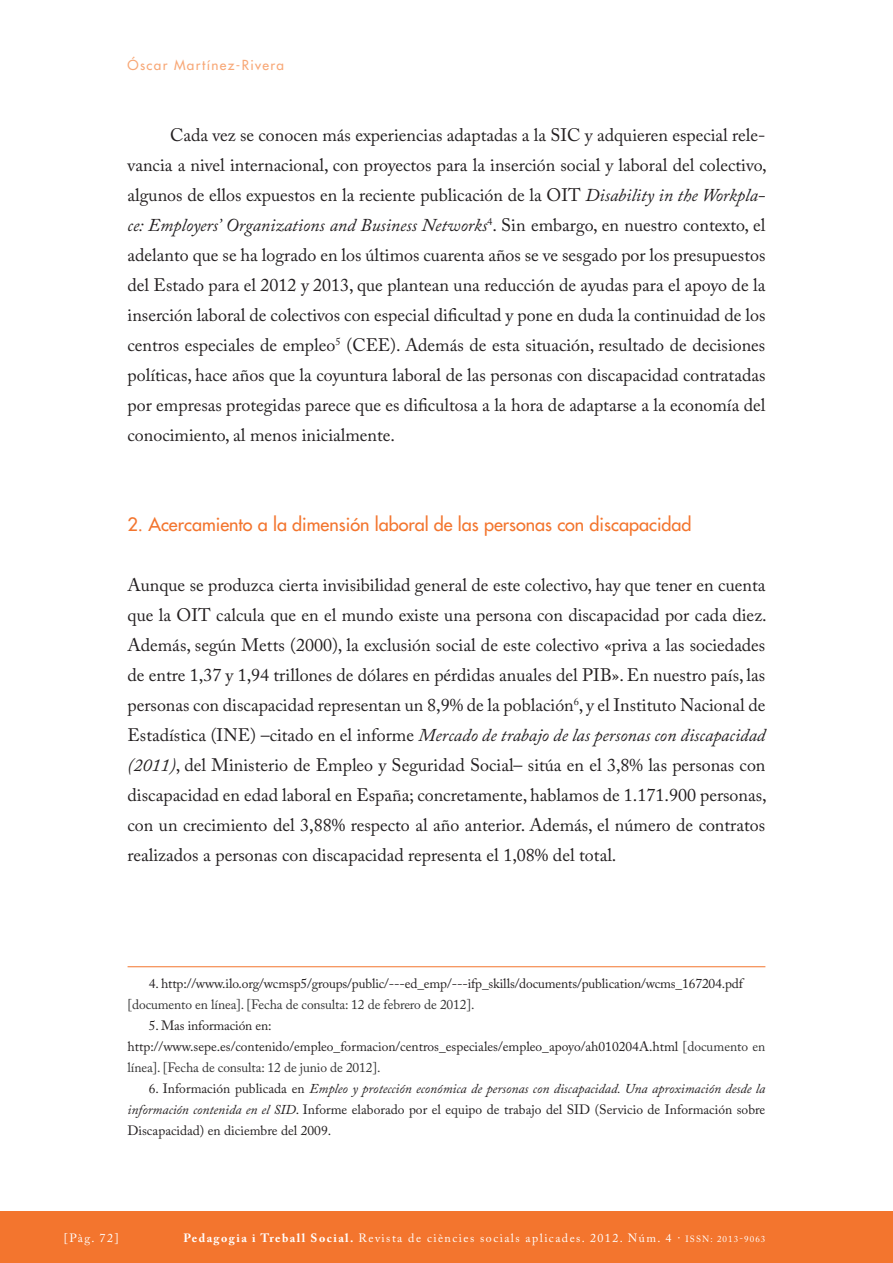
<style>
.page{position:relative;width:893px;height:1263px;background:#fff}
.page>*{position:absolute;margin:0;border:0;box-sizing:border-box;transform-origin:0 0}
.TEXT_COMU{font:18px/30px "Adobe Caslon Pro";color:#231f20;text-align:justify}
.INTERTITOLS{font:18px "Futura";color:#f3752e}
.NOTES_PEU_PAGINA{font:13.5px/21px "Adobe Caslon Pro";letter-spacing:-.01em;color:#231f20}
.CAPÇALERA_ESQUERRA{font:13.5px "Futura";letter-spacing:.1em;color:#f8a877}
.t1{font:12px "Adobe Caslon Pro";letter-spacing:.12em;color:#fff}
.s1{font-style:italic}
.s2{color:#333}
.s3{font-weight:700}
.s4{font-size:9px}
</style>
<div class="page">
<div style="left:0;top:1212px;width:893px;height:51px;background:#f3752e"></div>
<hr style="left:128px;top:966px;width:637px;height:1px;background:#f3752e">
<p class="CAPÇALERA_ESQUERRA" style="left:128px;top:57px;width:158px">Óscar Martínez-Rivera</p>
<p class="TEXT_COMU" style="left:128px;top:120px;width:641px;text-indent:43px">Cada vez se conocen más experiencias adaptadas a la SIC y adquieren especial rele&shy;vancia a nivel internacional, con proyectos para la inserción social y laboral del colectivo, algunos de ellos expuestos en la reciente publicación de la OIT <span class="s1">Disability in the Workpla&shy;ce: Employers’ Organizations and Business Networks</span><sup>4</sup>. Sin embargo, en nuestro contexto, el adelanto que se ha logrado en los últimos cuarenta años se ve sesgado por los presupuestos del Estado para el 2012 y 2013, que plantean una reducción de ayudas para el apoyo de la inserción laboral de colectivos con especial dificultad y pone en duda la continuidad de los centros especiales de empleo<sup>5</sup> (CEE). Además de esta situación, resultado de decisiones políticas, hace años que la coyuntura laboral de las personas con discapacidad contratadas por empresas protegidas parece que es dificultosa a la hora de adaptarse a la economía del conocimiento, al menos inicialmente.</p>
<p class="INTERTITOLS" style="left:128px;top:513px;width:565px">2. Acercamiento a la dimensión laboral de las personas con discapacidad</p>
<p class="TEXT_COMU" style="left:128px;top:570px;width:641px">Aunque se produzca cierta invisibilidad general de este colectivo, hay que tener en cuenta que la OIT calcula que en el mundo existe una persona con discapacidad por cada diez.<br>Además, según Metts (2000), la exclusión social de este colectivo «priva a las sociedades de entre 1,37 y 1,94 trillones de dólares en pérdidas anuales del PIB». En nuestro país, las personas con discapacidad representan un 8,9% de la población<sup>6</sup>, y el Instituto Nacional de Estadística (INE) –citado en el informe <span class="s1">Mercado de trabajo de las personas con discapacidad (2011)</span>, del Ministerio de Empleo y Seguridad Social– sitúa en el 3,8% las personas con discapacidad en edad laboral en España; concretamente, hablamos de 1.171.900 personas, con un crecimiento del 3,88% respecto al año anterior. Además, el número de contratos realizados a personas con discapacidad representa el 1,08% del total.</p>
<p class="NOTES_PEU_PAGINA" style="left:128px;top:973px;width:617px;text-indent:21px">4. http://www.ilo.org/wcmsp5/groups/public/---ed_emp/---ifp_skills/documents/publication/wcms_167204.pdf <span class="s2">[documento en línea]. [Fecha de consulta: 12 de febrero de 2012].</span></p>
<p class="NOTES_PEU_PAGINA" style="left:128px;top:1015px;width:639px;text-indent:21px">5. Mas información en: http://www.sepe.es/contenido/empleo_formacion/centros_especiales/empleo_apoyo/ah010204A.html <span class="s2">[documento en línea]. [Fecha de consulta: 12 de junio de 2012].</span></p>
<p class="NOTES_PEU_PAGINA" style="left:128px;top:1078px;width:639px;text-align:justify;text-indent:21px">6. Información publicada en <span class="s1">Empleo y protección económica de personas con discapacidad. Una aproximación desde la información contenida en el SID</span>. Informe elaborado por el equipo de trabajo del SID (Servicio de Información sobre Discapacidad) en diciembre del 2009.</p>
<p class="t1" style="left:64px;top:1231px;width:56px">[Pàg. 72]</p>
<p class="t1" style="left:183px;top:1231px;width:584px"><span class="s3">Pedagogia i Treball Social.</span> Revista de ciències socials aplicades. 2012. Núm. 4 · <span class="s4">ISSN: 2013-9063</span></p>
</div>
